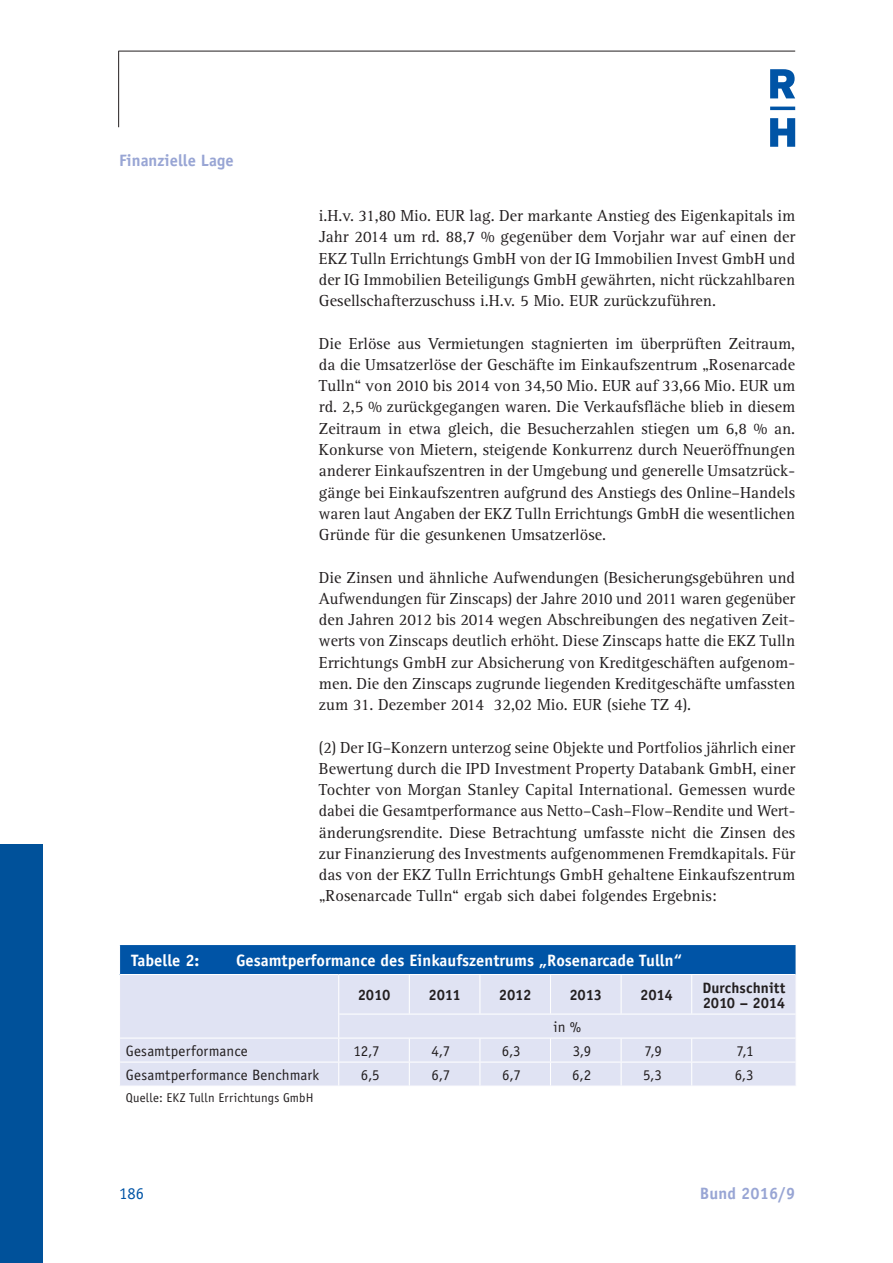
<style>
.page{position:relative;width:893px;height:1263px;background:#fff}
.page>*{position:absolute;margin:0;border:0;box-sizing:border-box;transform-origin:0 0}
.t1{font:16.5px/21.3px "Rotis Serif";color:#231f20;text-align:justify}
.t2{font:700 16.5px "Officina Sans";color:#fff}
.t3{font:700 16.5px "Officina Sans";color:#98a5d4}
.t4{font:16.5px "Officina Sans";color:#0054a6}
.t5{font:15px "Officina Sans";letter-spacing:.005em;color:#231f20}
.t6{font:700 15px/15px "Officina Sans";letter-spacing:-.005em;color:#231f20}
.t7{font:12.75px "Officina Sans";letter-spacing:.015em;color:#231f20}
</style>
<div class="page">
<hr style="left:119px;top:51px;width:676px;height:1px;background:#231f20">
<hr style="left:118px;top:51px;width:1px;height:76px;background:#231f20">
<svg style="left:770px;top:69px;width:25px;height:78px"></svg>
<div style="left:0;top:844px;width:42px;height:419px;background:#00519a"></div>
<div style="left:120px;top:945px;width:676px;height:30px;background:#0054a6"></div>
<div style="left:120px;top:975px;width:675px;height:111px;background:#e0e3f3"></div>
<hr style="left:409px;top:975px;width:1px;height:39px;background:#fff">
<hr style="left:479px;top:975px;width:1px;height:39px;background:#fff">
<hr style="left:550px;top:975px;width:1px;height:39px;background:#fff">
<hr style="left:620px;top:975px;width:2px;height:39px;background:#fff">
<hr style="left:691px;top:975px;width:1px;height:39px;background:#fff">
<hr style="left:620px;top:1039px;width:2px;height:23px;background:#fff">
<svg style="left:409px;top:1039px;width:1px;height:47px"></svg>
<svg style="left:479px;top:1039px;width:1px;height:47px"></svg>
<svg style="left:550px;top:1039px;width:1px;height:47px"></svg>
<hr style="left:620px;top:1063px;width:2px;height:23px;background:#fff">
<svg style="left:691px;top:1039px;width:1px;height:47px"></svg>
<hr style="left:120px;top:1062px;width:675px;height:1px;background:#fff">
<hr style="left:795px;top:945px;width:1px;height:30px;background:#fff">
<hr style="left:339px;top:974px;width:456px;height:1px;background:#fff">
<hr style="left:120px;top:974px;width:219px;height:1px;background:#fff">
<hr style="left:338px;top:975px;width:1px;height:39px;background:#fff">
<hr style="left:120px;top:1038px;width:219px;height:1px;background:#fff">
<hr style="left:339px;top:1014px;width:456px;height:1px;background:#fff">
<hr style="left:339px;top:1038px;width:456px;height:1px;background:#fff">
<svg style="left:338px;top:1014px;width:1px;height:72px"></svg>
<svg style="left:795px;top:1014px;width:1px;height:72px"></svg>
<p class="t3" style="left:119px;top:150px;width:116px">Finanzielle Lage</p>
<p class="t1" style="left:319px;top:205px;width:478px">i.H.v. 31,80 Mio. EUR lag. Der markante Anstieg des Eigenkapitals im Jahr 2014 um rd. 88,7 % gegenüber dem Vorjahr war auf einen der EKZ Tulln Errichtungs GmbH von der IG Immobilien Invest GmbH und der IG Immobilien Beteiligungs GmbH gewährten, nicht rückzahlbaren Gesellschafterzuschuss i.H.v. 5 Mio. EUR zurückzuführen.</p>
<p class="t1" style="left:319px;top:333px;width:478px">Die Erlöse aus Vermietungen stagnierten im überprüften Zeitraum, da die Umsatzerlöse der Geschäfte im Einkaufszentrum „Rosenarcade Tulln“ von 2010 bis 2014 von 34,50 Mio. EUR auf 33,66 Mio. EUR um rd. 2,5 % zurückgegangen waren. Die Verkaufsfläche blieb in diesem Zeitraum in etwa gleich, die Besucherzahlen stiegen um 6,8 % an.<br>Konkurse von Mietern, steigende Konkurrenz durch Neueröffnungen anderer Einkaufszentren in der Umgebung und generelle Umsatzrück&shy;gänge bei Einkaufszentren aufgrund des Anstiegs des Online–Handels waren laut Angaben der EKZ Tulln Errichtungs GmbH die wesentlichen Gründe für die gesunkenen Umsatzerlöse.</p>
<p class="t1" style="left:319px;top:567px;width:478px">Die Zinsen und ähnliche Aufwendungen (Besicherungsgebühren und Aufwendungen für Zinscaps) der Jahre 2010 und 2011 waren gegenüber den Jahren 2012 bis 2014 wegen Abschreibungen des negativen Zeit&shy;werts von Zinscaps deutlich erhöht. Diese Zinscaps hatte die EKZ Tulln Errichtungs GmbH zur Absicherung von Kreditgeschäften aufgenom&shy;men. Die den Zinscaps zugrunde liegenden Kreditgeschäfte umfassten zum 31. Dezember 2014 32,02 Mio. EUR (siehe TZ 4).</p>
<p class="t1" style="left:319px;top:737px;width:478px">(2) Der IG–Konzern unterzog seine Objekte und Portfolios jährlich einer Bewertung durch die IPD Investment Property Databank GmbH, einer Tochter von Morgan Stanley Capital International. Gemessen wurde dabei die Gesamtperformance aus Netto–Cash–Flow–Rendite und Wert&shy;änderungsrendite. Diese Betrachtung umfasste nicht die Zinsen des zur Finanzierung des Investments aufgenommenen Fremdkapitals. Für das von der EKZ Tulln Errichtungs GmbH gehaltene Einkaufszentrum „Rosenarcade Tulln“ ergab sich dabei folgendes Ergebnis:</p>
<p class="t2" style="left:131px;top:950px;width:70px">Tabelle 2:</p>
<p class="t2" style="left:236px;top:950px;width:447px">Gesamtperformance des Einkaufszentrums „Rosenarcade Tulln“</p>
<p class="t6" style="left:358px;top:987px;width:34px">2010</p>
<p class="t6" style="left:428px;top:987px;width:34px">2011</p>
<p class="t6" style="left:499px;top:987px;width:34px">2012</p>
<p class="t6" style="left:569px;top:987px;width:34px">2013</p>
<p class="t6" style="left:640px;top:987px;width:34px">2014</p>
<p class="t6" style="left:702px;top:980px;width:85px">Durchschnitt<br>2010 – 2014</p>
<p class="t5" style="left:553px;top:1018px;width:29px">in %</p>
<p class="t5" style="left:126px;top:1042px;width:123px">Gesamtperformance</p>
<p class="t5" style="left:354px;top:1042px;width:28px">12,7</p>
<p class="t5" style="left:431px;top:1042px;width:20px">4,7</p>
<p class="t5" style="left:502px;top:1042px;width:20px">6,3</p>
<p class="t5" style="left:573px;top:1042px;width:20px">3,9</p>
<p class="t5" style="left:644px;top:1042px;width:19px">7,9</p>
<p class="t5" style="left:736px;top:1042px;width:19px">7,1</p>
<p class="t5" style="left:126px;top:1066px;width:195px">Gesamtperformance Benchmark</p>
<p class="t5" style="left:361px;top:1066px;width:20px">6,5</p>
<p class="t5" style="left:432px;top:1066px;width:20px">6,7</p>
<p class="t5" style="left:502px;top:1066px;width:20px">6,7</p>
<p class="t5" style="left:572px;top:1066px;width:21px">6,2</p>
<p class="t5" style="left:643px;top:1066px;width:20px">5,3</p>
<p class="t5" style="left:735px;top:1066px;width:20px">6,3</p>
<p class="t7" style="left:126px;top:1090px;width:189px">Quelle: EKZ Tulln Errichtungs GmbH</p>
<p class="t4" style="left:119px;top:1184px;width:27px">186</p>
<p class="t3" style="left:700px;top:1183px;width:97px">Bund 2016/9</p>
</div>
